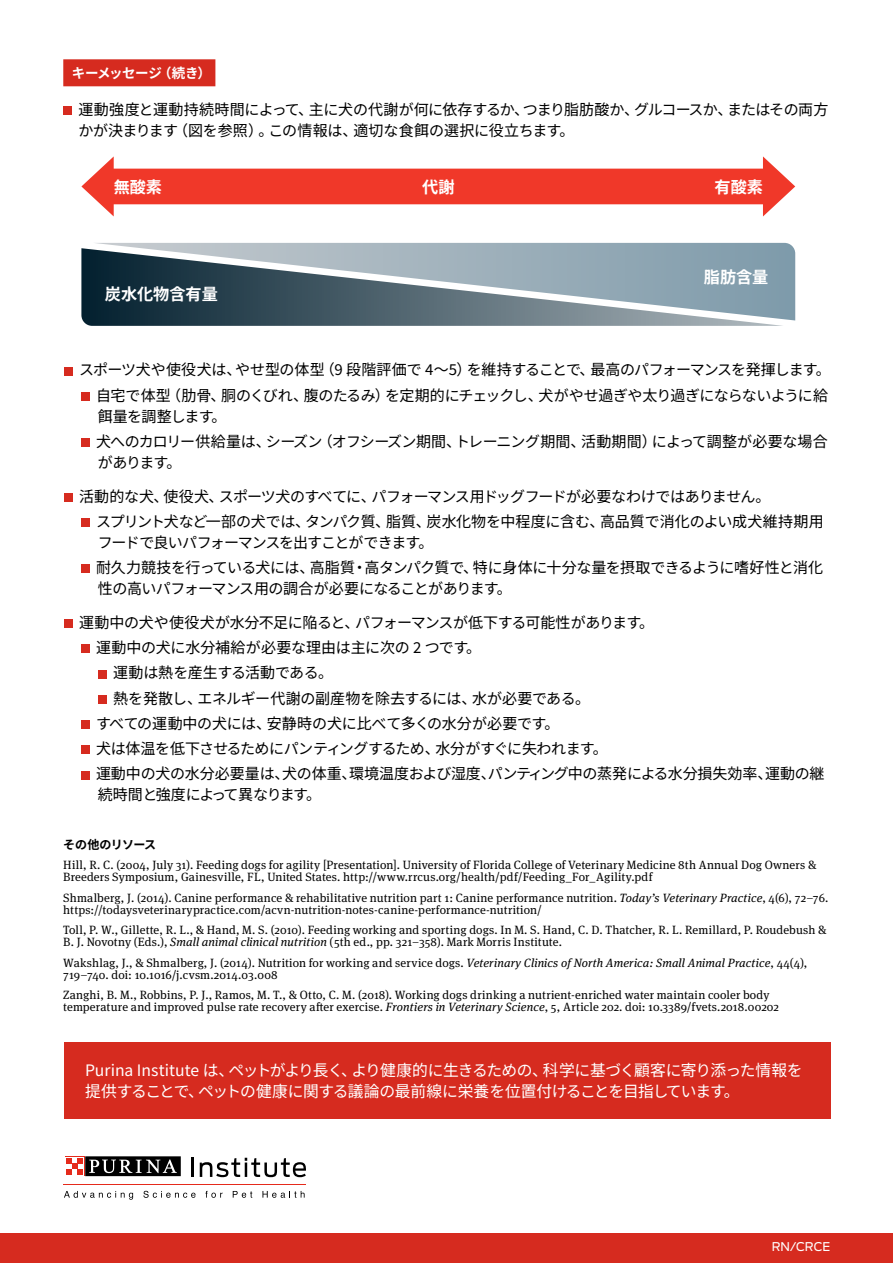
<style>
.page{position:relative;width:893px;height:1263px;background:#fff}
.page>*{position:absolute;margin:0;border:0;box-sizing:border-box;transform-origin:0 0}
.t1{font:700 16.2px "Noto Sans JP";color:#fff}
.t2{font:15.75px/21.8px "Noto Sans JP";letter-spacing:-.025em;color:#fff}
.t3{font:15px/25.2px "Noto Sans JP";letter-spacing:-.025em;color:#000}
.t4{font:15px/25.2px "Noto Sans JP";letter-spacing:-.045em;color:#000}
.t5{font:15px "Noto Sans JP";letter-spacing:-.06em;color:#000}
.t6{font:15px "Noto Sans JP";letter-spacing:-.005em;color:#000}
.t7{font:700 13.5px "Noto Sans JP";letter-spacing:-.02em;color:#fff}
.t8{font:12px/12px "Meta Serif Pro";letter-spacing:.015em;color:#000}
.t9{font:700 12px "Noto Sans JP";letter-spacing:-.05em;color:#000}
.t10{font:12px "Antenna";color:#fff}
.s1{font-style:italic}
</style>
<div class="page">
<div style="left:0;top:1233px;width:893px;height:30px;background:#d62b1f"></div>
<hr style="left:64px;top:1184px;width:242px;height:1px;background:#e52a1b">
<svg style="left:192px;top:1158px;width:2px;height:19px"></svg>
<svg style="left:200px;top:1158px;width:106px;height:19px"></svg>
<svg style="left:64px;top:1191px;width:69px;height:9px"></svg>
<svg style="left:143px;top:1191px;width:53px;height:7px"></svg>
<svg style="left:205px;top:1191px;width:18px;height:7px"></svg>
<svg style="left:233px;top:1191px;width:19px;height:7px"></svg>
<svg style="left:262px;top:1191px;width:43px;height:7px"></svg>
<svg style="left:85px;top:1176px;width:96px;height:1px"></svg>
<svg style="left:65px;top:1156px;width:20px;height:20px"></svg>
<div style="left:85px;top:1156px;width:96px;height:20px;background:#000"></div>
<svg style="left:89px;top:1159px;width:88px;height:14px"></svg>
<div style="left:65px;top:1157px;width:19px;height:18px;background:#fff"></div>
<svg style="left:66px;top:1158px;width:17px;height:17px"></svg>
<div style="left:64px;top:1042px;width:766px;height:77px;background:#d62b1f"></div>
<div style="left:63px;top:59px;width:152px;height:27px;background:#d62b1f"></div>
<div style="left:63px;top:107px;width:9px;height:8px;background:#d62b1f"></div>
<div style="left:64px;top:367px;width:8px;height:8px;background:#d62b1f"></div>
<div style="left:81px;top:392px;width:8px;height:9px;background:#d62b1f"></div>
<div style="left:81px;top:438px;width:8px;height:9px;background:#d62b1f"></div>
<div style="left:64px;top:493px;width:8px;height:9px;background:#d62b1f"></div>
<div style="left:81px;top:518px;width:8px;height:9px;background:#d62b1f"></div>
<div style="left:81px;top:565px;width:8px;height:8px;background:#d62b1f"></div>
<div style="left:64px;top:619px;width:8px;height:9px;background:#d62b1f"></div>
<div style="left:81px;top:645px;width:8px;height:8px;background:#d62b1f"></div>
<div style="left:98px;top:670px;width:8px;height:8px;background:#d62b1f"></div>
<div style="left:98px;top:695px;width:8px;height:9px;background:#d62b1f"></div>
<div style="left:81px;top:720px;width:8px;height:9px;background:#d62b1f"></div>
<div style="left:81px;top:746px;width:8px;height:8px;background:#d62b1f"></div>
<div style="left:81px;top:771px;width:8px;height:8px;background:#d62b1f"></div>
<svg style="left:81px;top:156px;width:714px;height:60px"></svg>
<svg style="left:81px;top:248px;width:701px;height:78px;background:#546772"></svg>
<svg style="left:93px;top:243px;width:702px;height:77px;background:#778b96"></svg>
<p class="t7" style="left:72px;top:65px;width:141px">キーメッセージ（続き）</p>
<p class="t3" style="left:79px;top:99px;width:751px;line-height:21px">運動強度と運動持続時間によって、主に犬の代謝が何に依存するか、つまり脂肪酸か、グルコースか、またはその両方かが決まります（図を参照）。この情報は、適切な食餌の選択に役立ちます。</p>
<h1 class="t1" style="left:114px;top:178px;width:50px">無酸素</h1>
<h1 class="t1" style="left:714px;top:178px;width:50px">有酸素</h1>
<h1 class="t1" style="left:422px;top:178px;width:34px">代謝</h1>
<h1 class="t1" style="left:105px;top:285px;width:114px">炭水化物含有量</h1>
<h1 class="t1" style="left:704px;top:268px;width:66px">脂肪含量</h1>
<p class="t3" style="left:79px;top:358px;width:753px;text-align:right">スポーツ犬や使役犬は、やせ型の体型（9 段階評価で 4～5）を維持することで、最高のパフォーマンスを発揮します。自宅で体型（肋骨、胴のくびれ、腹のたるみ）を定期的にチェックし、犬がやせ過ぎや太り過ぎにならないように給</p>
<p class="t3" style="left:96px;top:404px;width:733px">餌量を調整します。<br>犬へのカロリー供給量は、シーズン（オフシーズン期間、トレーニング期間、活動期間）によって調整が必要な場合</p>
<p class="t3" style="left:98px;top:450px;width:85px">があります。</p>
<p class="t3" style="left:96px;top:484px;width:729px;text-indent:-17px">活動的な犬、使役犬、スポーツ犬のすべてに、パフォーマンス用ドッグフードが必要なわけではありません。<br>スプリント犬など一部の犬では、タンパク質、脂質、炭水化物を中程度に含む、高品質で消化のよい成犬維持期用</p>
<p class="t4" style="left:96px;top:530px;width:728px">フードで良いパフォーマンスを出すことができます。<br>耐久力競技を行っている犬には、高脂質・高タンパク質で、特に身体に十分な量を摂取できるように嗜好性と消化</p>
<p class="t4" style="left:98px;top:576px;width:415px">性の高いパフォーマンス用の調合が必要になることがあります。</p>
<p class="t3" style="left:79px;top:610px;width:577px">運動中の犬や使役犬が水分不足に陥ると、パフォーマンスが低下する可能性があります。</p>
<p class="t3" style="left:96px;top:635px;width:387px">運動中の犬に水分補給が必要な理由は主に次の 2 つです。</p>
<p class="t6" style="left:113px;top:664px;width:222px">運動は熱を産生する活動である。</p>
<p class="t3" style="left:113px;top:686px;width:479px">熱を発散し、エネルギー代謝の副産物を除去するには、水が必要である。</p>
<p class="t3" style="left:96px;top:711px;width:465px">すべての運動中の犬には、安静時の犬に比べて多くの水分が必要です。</p>
<p class="t3" style="left:96px;top:736px;width:513px">犬は体温を低下させるためにパンティングするため、水分がすぐに失われます。</p>
<p class="t3" style="left:96px;top:762px;width:730px">運動中の犬の水分必要量は、犬の体重、環境温度および湿度、パンティング中の蒸発による水分損失効率、運動の継</p>
<p class="t5" style="left:98px;top:786px;width:225px">続時間と強度によって異なります。</p>
<p class="t9" style="left:63px;top:837px;width:94px">その他のリソース</p>
<p class="t8" style="left:63px;top:858px;width:754px">Hill, R. C. (2004, July 31). Feeding dogs for agility [Presentation]. University of Florida College of Veterinary Medicine 8th Annual Dog Owners &amp;<br>Breeders Symposium, Gainesville, FL, United States. http://www.rrcus.org/health/pdf/Feeding_For_Agility.pdf</p>
<p class="t8" style="left:63px;top:891px;width:767px">Shmalberg, J. (2014). Canine performance &amp; rehabilitative nutrition part 1: Canine performance nutrition. <span class="s1">Today’s Veterinary Practice</span>, 4(6), 72–76. https://todaysveterinarypractice.com/acvn-nutrition-notes-canine-performance-nutrition/</p>
<p class="t8" style="left:63px;top:923px;width:765px">Toll, P. W., Gillette, R. L., &amp; Hand, M. S. (2010). Feeding working and sporting dogs. In M. S. Hand, C. D. Thatcher, R. L. Remillard, P. Roudebush &amp;<br>B. J. Novotny (Eds.), <span class="s1">Small animal clinical nutrition</span> (5th ed., pp. 321–358). Mark Morris Institute.</p>
<p class="t8" style="left:63px;top:956px;width:746px">Wakshlag, J., &amp; Shmalberg, J. (2014). Nutrition for working and service dogs. <span class="s1">Veterinary Clinics of North America: Small Animal Practice</span>, 44(4),<br>719–740. doi: 10.1016/j.cvsm.2014.03.008</p>
<p class="t8" style="left:63px;top:988px;width:717px">Zanghi, B. M., Robbins, P. J., Ramos, M. T., &amp; Otto, C. M. (2018). Working dogs drinking a nutrient-enriched water maintain cooler body temperature and improved pulse rate recovery after exercise. <span class="s1">Frontiers in Veterinary Science</span>, 5, Article 202. doi: 10.3389/fvets.2018.00202</p>
<h2 class="t2" style="left:85px;top:1059px;width:719px">Purina Institute は、ペットがより長く、より健康的に生きるための、科学に基づく顧客に寄り添った情報を提供することで、ペットの健康に関する議論の最前線に栄養を位置付けることを目指しています。</h2>
<p class="t10" style="left:772px;top:1239px;width:60px">RN/CRCE</p>
</div>
